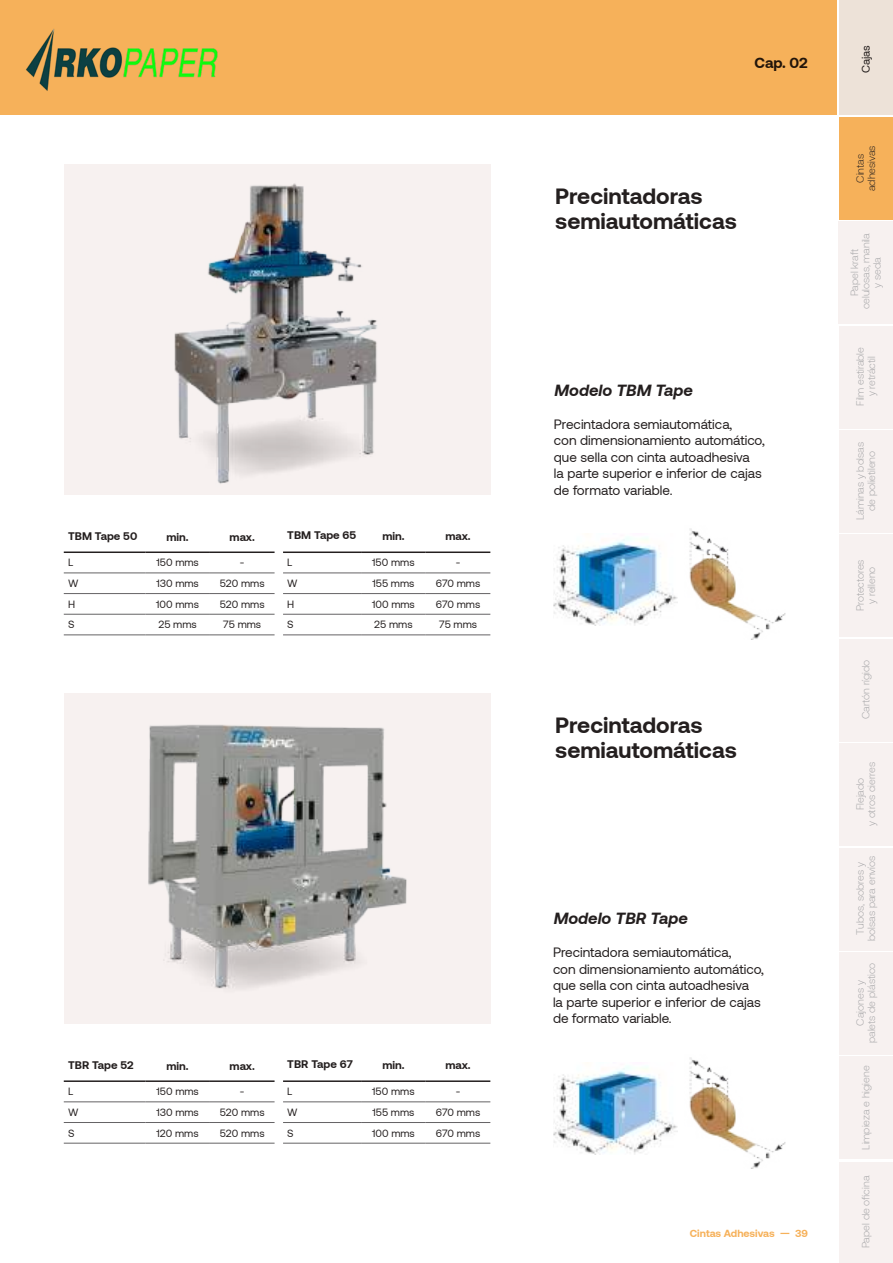
<style>
.page{position:relative;width:893px;height:1263px;background:#fff}
.page>*{position:absolute;margin:0;border:0;box-sizing:border-box;transform-origin:0 0}
.t1{font:700 22.5px/25.5px "Aeonik";color:#241f1f}
.t2{font:italic 700 16.5px "Aeonik";color:#241f1f}
.t3{font:700 15px "Aeonik";color:#241f1f}
.t4{font:13.5px/16.5px "Aeonik";color:#241f1f}
.t5{font:700 11.25px "Aeonik";color:#241f1f}
.t6{font:11.25px "Aeonik";color:#241f1f}
.t7{font:300 10.5px/11.2px "Aeonik";letter-spacing:-.005em;color:#a6a6a8;text-align:center}
.t8{font:10.5px "Aeonik";color:#241f1f}
.t9{font:700 10.5px "Aeonik";color:#f6b15a}
.t10{font:300 10.5px/11.2px "Aeonik";letter-spacing:-.005em;color:#241f1f;text-align:center}
</style>
<div class="page">
<div style="left:64px;top:164px;width:426px;height:330px;background:#f7f1f0"></div>
<div style="left:64px;top:693px;width:426px;height:330px;background:#f7f1f0"></div>
<img style="left:174px;top:183px;width:203px;height:301px">
<img style="left:148px;top:724px;width:259px;height:265px">
<hr style="left:64px;top:551px;width:81px;height:2px;background:#241f1f">
<hr style="left:145px;top:551px;width:65px;height:2px;background:#241f1f">
<hr style="left:210px;top:551px;width:65px;height:2px;background:#241f1f">
<hr style="left:64px;top:573px;width:81px;height:1px;background:#656365">
<hr style="left:145px;top:573px;width:65px;height:1px;background:#656365">
<hr style="left:210px;top:573px;width:65px;height:1px;background:#656365">
<hr style="left:64px;top:593px;width:81px;height:1px;background:#656365">
<hr style="left:145px;top:593px;width:65px;height:1px;background:#656365">
<hr style="left:210px;top:593px;width:65px;height:1px;background:#656365">
<hr style="left:64px;top:614px;width:81px;height:1px;background:#656365">
<hr style="left:145px;top:614px;width:65px;height:1px;background:#656365">
<hr style="left:210px;top:614px;width:65px;height:1px;background:#656365">
<hr style="left:64px;top:635px;width:81px;height:1px;background:#656365">
<hr style="left:145px;top:635px;width:65px;height:1px;background:#656365">
<hr style="left:210px;top:635px;width:65px;height:1px;background:#656365">
<hr style="left:283px;top:551px;width:78px;height:2px;background:#241f1f">
<hr style="left:361px;top:551px;width:65px;height:2px;background:#241f1f">
<hr style="left:426px;top:551px;width:64px;height:2px;background:#241f1f">
<hr style="left:283px;top:573px;width:78px;height:1px;background:#656365">
<hr style="left:361px;top:573px;width:65px;height:1px;background:#656365">
<hr style="left:426px;top:573px;width:64px;height:1px;background:#656365">
<hr style="left:283px;top:593px;width:78px;height:1px;background:#656365">
<hr style="left:361px;top:593px;width:65px;height:1px;background:#656365">
<hr style="left:426px;top:593px;width:64px;height:1px;background:#656365">
<hr style="left:283px;top:614px;width:78px;height:1px;background:#656365">
<hr style="left:361px;top:614px;width:65px;height:1px;background:#656365">
<hr style="left:426px;top:614px;width:64px;height:1px;background:#656365">
<hr style="left:283px;top:635px;width:78px;height:1px;background:#656365">
<hr style="left:361px;top:635px;width:65px;height:1px;background:#656365">
<hr style="left:426px;top:635px;width:64px;height:1px;background:#656365">
<img style="left:553px;top:537px;width:124px;height:88px">
<img style="left:689px;top:528px;width:96px;height:111px">
<hr style="left:64px;top:1080px;width:81px;height:2px;background:#241f1f">
<hr style="left:145px;top:1080px;width:65px;height:2px;background:#241f1f">
<hr style="left:210px;top:1080px;width:65px;height:2px;background:#241f1f">
<hr style="left:64px;top:1101px;width:81px;height:1px;background:#656365">
<hr style="left:145px;top:1101px;width:65px;height:1px;background:#656365">
<hr style="left:210px;top:1101px;width:65px;height:1px;background:#656365">
<hr style="left:64px;top:1122px;width:81px;height:1px;background:#656365">
<hr style="left:145px;top:1122px;width:65px;height:1px;background:#656365">
<hr style="left:210px;top:1122px;width:65px;height:1px;background:#656365">
<hr style="left:64px;top:1143px;width:81px;height:1px;background:#656365">
<hr style="left:145px;top:1143px;width:65px;height:1px;background:#656365">
<hr style="left:210px;top:1143px;width:65px;height:1px;background:#656365">
<hr style="left:283px;top:1080px;width:78px;height:2px;background:#241f1f">
<hr style="left:361px;top:1080px;width:65px;height:2px;background:#241f1f">
<hr style="left:426px;top:1080px;width:64px;height:2px;background:#241f1f">
<hr style="left:283px;top:1101px;width:78px;height:1px;background:#656365">
<hr style="left:361px;top:1101px;width:65px;height:1px;background:#656365">
<hr style="left:426px;top:1101px;width:64px;height:1px;background:#656365">
<hr style="left:283px;top:1122px;width:78px;height:1px;background:#656365">
<hr style="left:361px;top:1122px;width:65px;height:1px;background:#656365">
<hr style="left:426px;top:1122px;width:64px;height:1px;background:#656365">
<hr style="left:283px;top:1143px;width:78px;height:1px;background:#656365">
<hr style="left:361px;top:1143px;width:65px;height:1px;background:#656365">
<hr style="left:426px;top:1143px;width:64px;height:1px;background:#656365">
<img style="left:553px;top:1066px;width:124px;height:88px">
<img style="left:689px;top:1057px;width:96px;height:111px">
<div style="left:0;top:0;width:836px;height:115px;background:#f6b15a"></div>
<div style="left:839px;top:117px;width:54px;height:103px;background:#f6b15a"></div>
<div style="left:839px;top:326px;width:54px;height:102px;background:#f7f1f0"></div>
<div style="left:839px;top:431px;width:54px;height:102px;background:#f7f1f0"></div>
<div style="left:839px;top:535px;width:54px;height:102px;background:#f7f1f0"></div>
<div style="left:839px;top:639px;width:54px;height:102px;background:#f7f1f0"></div>
<div style="left:839px;top:744px;width:54px;height:102px;background:#f7f1f0"></div>
<div style="left:839px;top:848px;width:54px;height:102px;background:#f7f1f0"></div>
<div style="left:839px;top:952px;width:54px;height:102px;background:#f7f1f0"></div>
<div style="left:839px;top:1057px;width:54px;height:102px;background:#f7f1f0"></div>
<div style="left:839px;top:1162px;width:54px;height:101px;background:#f7f1f0"></div>
<div style="left:839px;top:0;width:54px;height:115px;background:#ede2d8"></div>
<div style="left:839px;top:222px;width:54px;height:102px;background:#f7f1f0"></div>
<img style="left:26px;top:29px;width:192px;height:62px">
<p class="t5" style="left:68px;top:529px;width:71px">TBM Tape 50</p>
<p class="t5" style="left:167px;top:530px;width:24px">min.</p>
<p class="t5" style="left:230px;top:530px;width:27px">max.</p>
<p class="t8" style="left:68px;top:557px;width:7px">L</p>
<p class="t8" style="left:156px;top:557px;width:44px">150 mms</p>
<p class="t8" style="left:240px;top:557px;width:6px">-</p>
<p class="t8" style="left:68px;top:577px;width:12px">W</p>
<p class="t8" style="left:156px;top:577px;width:44px">130 mms</p>
<p class="t8" style="left:220px;top:577px;width:46px">520 mms</p>
<p class="t8" style="left:68px;top:598px;width:9px">H</p>
<p class="t8" style="left:156px;top:598px;width:44px">100 mms</p>
<p class="t8" style="left:220px;top:598px;width:46px">520 mms</p>
<p class="t8" style="left:68px;top:619px;width:8px">S</p>
<p class="t8" style="left:158px;top:619px;width:40px">25 mms</p>
<p class="t8" style="left:223px;top:619px;width:39px">75 mms</p>
<p class="t5" style="left:287px;top:528px;width:70px">TBM Tape 65</p>
<p class="t5" style="left:382px;top:529px;width:24px">min.</p>
<p class="t5" style="left:445px;top:529px;width:27px">max.</p>
<p class="t8" style="left:287px;top:557px;width:7px">L</p>
<p class="t8" style="left:372px;top:557px;width:44px">150 mms</p>
<p class="t8" style="left:456px;top:557px;width:6px">-</p>
<p class="t8" style="left:287px;top:577px;width:12px">W</p>
<p class="t8" style="left:372px;top:577px;width:43px">155 mms</p>
<p class="t8" style="left:436px;top:577px;width:46px">670 mms</p>
<p class="t8" style="left:287px;top:598px;width:9px">H</p>
<p class="t8" style="left:372px;top:598px;width:44px">100 mms</p>
<p class="t8" style="left:436px;top:598px;width:46px">670 mms</p>
<p class="t8" style="left:287px;top:619px;width:8px">S</p>
<p class="t8" style="left:374px;top:619px;width:40px">25 mms</p>
<p class="t8" style="left:439px;top:619px;width:39px">75 mms</p>
<p class="t5" style="left:68px;top:1058px;width:67px">TBR Tape 52</p>
<p class="t5" style="left:167px;top:1059px;width:24px">min.</p>
<p class="t5" style="left:230px;top:1059px;width:27px">max.</p>
<p class="t8" style="left:68px;top:1086px;width:7px">L</p>
<p class="t8" style="left:156px;top:1086px;width:44px">150 mms</p>
<p class="t8" style="left:240px;top:1086px;width:6px">-</p>
<p class="t8" style="left:68px;top:1106px;width:12px">W</p>
<p class="t8" style="left:156px;top:1106px;width:44px">130 mms</p>
<p class="t8" style="left:220px;top:1106px;width:46px">520 mms</p>
<p class="t8" style="left:68px;top:1127px;width:8px">S</p>
<p class="t8" style="left:157px;top:1127px;width:44px">120 mms</p>
<p class="t8" style="left:220px;top:1127px;width:46px">520 mms</p>
<p class="t5" style="left:287px;top:1057px;width:67px">TBR Tape 67</p>
<p class="t5" style="left:382px;top:1058px;width:24px">min.</p>
<p class="t5" style="left:445px;top:1058px;width:27px">max.</p>
<p class="t8" style="left:287px;top:1086px;width:7px">L</p>
<p class="t8" style="left:372px;top:1086px;width:44px">150 mms</p>
<p class="t8" style="left:456px;top:1086px;width:6px">-</p>
<p class="t8" style="left:287px;top:1106px;width:12px">W</p>
<p class="t8" style="left:372px;top:1106px;width:43px">155 mms</p>
<p class="t8" style="left:436px;top:1106px;width:46px">670 mms</p>
<p class="t8" style="left:287px;top:1127px;width:8px">S</p>
<p class="t8" style="left:372px;top:1127px;width:44px">100 mms</p>
<p class="t8" style="left:436px;top:1127px;width:46px">670 mms</p>
<p class="t3" style="left:754px;top:54px;width:55px">Cap. 02</p>
<h1 class="t1" style="left:555px;top:183px;width:183px">Precintadoras semiautomáticas</h1>
<p class="t2" style="left:555px;top:380px;width:140px">Modelo TBM Tape</p>
<p class="t4" style="left:554px;top:416px;width:212px">Precintadora semiautomática,<br>con dimensionamiento automático, que sella con cinta autoadhesiva<br>la parte superior e inferior de cajas de formato variable.</p>
<h1 class="t1" style="left:555px;top:712px;width:183px">Precintadoras semiautomáticas</h1>
<p class="t2" style="left:554px;top:909px;width:136px">Modelo TBR Tape</p>
<p class="t4" style="left:553px;top:944px;width:212px">Precintadora semiautomática,<br>con dimensionamiento automático, que sella con cinta autoadhesiva<br>la parte superior e inferior de cajas de formato variable.</p>
<p class="t9" style="left:690px;top:1227px;width:120px">Cintas Adhesivas — 39</p>
<p class="t6" style="left:860px;top:73px;width:30px;rotate:-90deg">Cajas</p>
<p class="t10" style="left:855px;top:191px;width:47px;rotate:-90deg">Cintas adhesivas</p>
<p class="t7" style="left:849px;top:309px;width:78px;rotate:-90deg">Papel kraft celulosas, manila y seda</p>
<p class="t7" style="left:855px;top:406px;width:60px;rotate:-90deg">Film estirable y retráctil</p>
<p class="t7" style="left:855px;top:520px;width:79px;rotate:-90deg">Láminas y bolsas de polietileno</p>
<p class="t7" style="left:855px;top:611px;width:53px;rotate:-90deg">Protectores y relleno</p>
<p class="t7" style="left:860px;top:719px;width:61px;rotate:-90deg">Cartón rígido</p>
<p class="t7" style="left:855px;top:826px;width:66px;rotate:-90deg">Flejado<br>y otros cierres</p>
<p class="t7" style="left:855px;top:941px;width:87px;rotate:-90deg">Tubos, sobres y bolsas para envíos</p>
<p class="t7" style="left:855px;top:1043px;width:82px;rotate:-90deg">Cajones y<br>palets de plástico</p>
<p class="t7" style="left:860px;top:1149px;width:86px;rotate:-90deg">Limpieza e higiene</p>
<p class="t7" style="left:860px;top:1248px;width:74px;rotate:-90deg">Papel de oficina</p>
</div>
